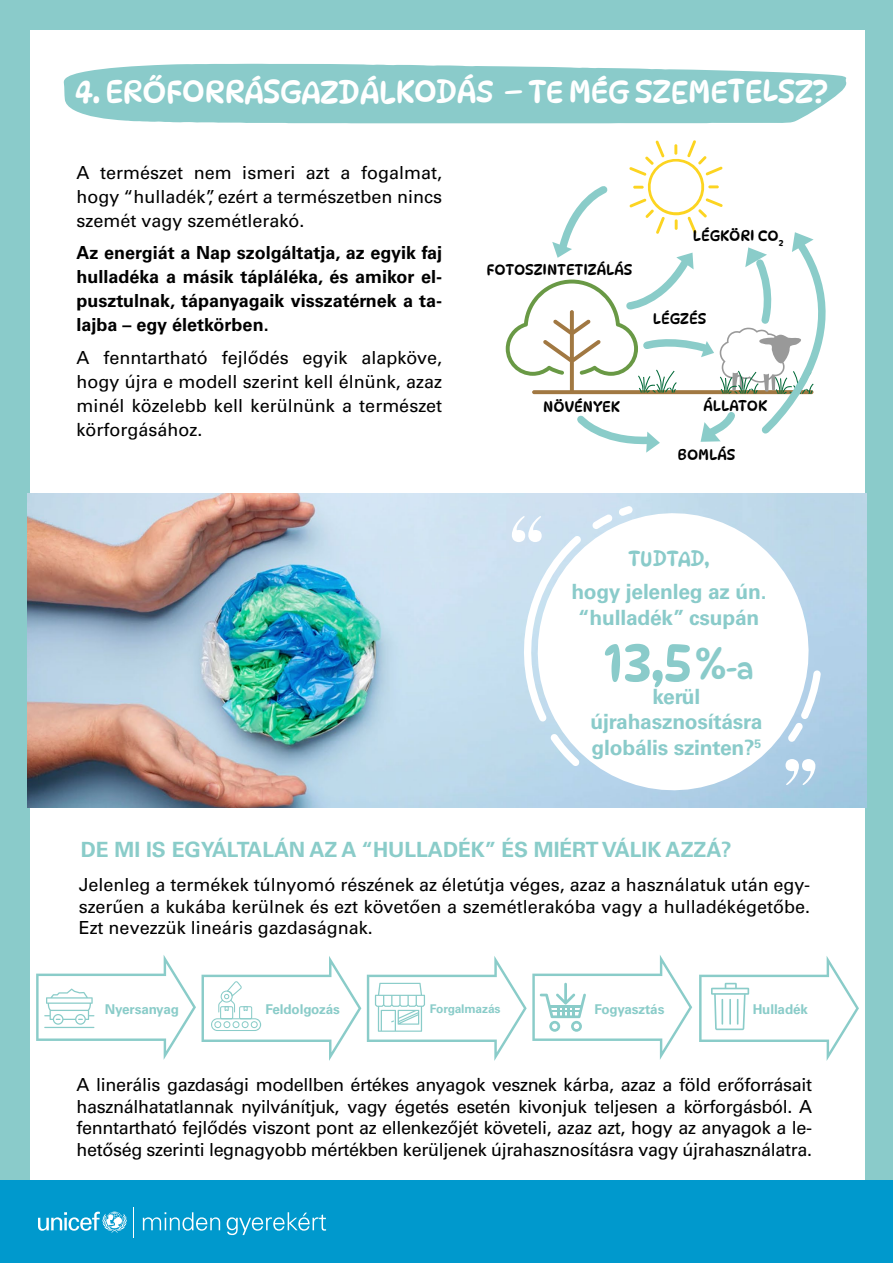
<style>
.page{position:relative;width:893px;height:1263px;background:#fff}
.page>*{position:absolute;margin:0;border:0;box-sizing:border-box;transform-origin:0 0}
.t1{font:54px "Dyna Puff";color:#8acbca}
.t2{font:31.5px "Dyna Puff";letter-spacing:-.02em;color:#fff}
.t3{font:27px "Dyna Puff";color:#8acbca}
.t4{font:700 21px/25.2px "Univers LT Pro 65";letter-spacing:-.01em;color:#8acbca;text-align:center}
.t5{font:700 21px "Univers LT Pro 65";color:#8accc9}
.t6{font:21px "Dyna Puff";letter-spacing:-.02em;color:#8acbca}
.t7{font:18px/24px "Univers LT Pro 55 Roman";color:#000;text-align:justify}
.t8{font:700 18px/24px "Univers LT Pro 65";color:#000;text-align:justify}
.t9{font:15px "Dyna Puff";color:#000}
.t10{font:700 13.5px "Univers LT Pro 65";letter-spacing:-.01em;color:#8accc9}
.t11{font:700 12px "Univers LT Pro 65";letter-spacing:-.01em;color:#8accc9}
.s1{font-size:45px}
</style>
<div class="page">
<div style="left:0;top:0;width:893px;height:1180px;background:#8acbca"></div>
<div style="left:31px;top:31px;width:834px;height:1160px;background:#fff"></div>
<div style="left:0;top:1180px;width:893px;height:83px;background:#0099cd"></div>
<svg style="left:38px;top:1211px;width:89px;height:22px"></svg>
<hr style="left:133px;top:1207px;width:1px;height:31px;background:#fff">
<svg style="left:143px;top:1212px;width:77px;height:18px"></svg>
<svg style="left:227px;top:1212px;width:99px;height:23px"></svg>
<svg style="left:63px;top:64px;width:783px;height:59px;background:#94cfce"></svg>
<svg style="left:506px;top:140px;width:320px;height:313px"></svg>
<svg style="left:36px;top:955px;width:160px;height:105px"></svg>
<hr style="left:44px;top:1027px;width:50px;height:1px;background:#8accc9">
<svg style="left:202px;top:956px;width:159px;height:105px"></svg>
<svg style="left:367px;top:955px;width:325px;height:106px"></svg>
<svg style="left:699px;top:956px;width:160px;height:105px"></svg>
<img style="left:28px;top:493px;width:838px;height:315px">
<svg style="left:519px;top:494px;width:309px;height:314px"></svg>
<svg style="left:550px;top:733px;width:30px;height:33px"></svg>
<svg style="left:592px;top:506px;width:41px;height:23px"></svg>
<svg style="left:509px;top:516px;width:72px;height:205px"></svg>
<svg style="left:724px;top:591px;width:97px;height:194px"></svg>
<h2 class="t2" style="left:75px;top:72px;width:754px">4. ERŐFORRÁSGAZDÁLKODÁS – TE MÉG SZEMETELSZ?</h2>
<p class="t7" style="left:77px;top:160px;width:367px">A természet nem ismeri azt a fogalmat, hogy “hulladék”, ezért a természetben nincs szemét vagy szemétlerakó.</p>
<p class="t8" style="left:77px;top:241px;width:367px">Az energiát a Nap szolgáltatja, az egyik faj hulladéka a másik tápláléka, és amikor el&shy;pusztulnak, tápanyagaik visszatérnek a ta&shy;lajba – egy életkörben.</p>
<p class="t7" style="left:77px;top:345px;width:367px">A fenntartható fejlődés egyik alapköve, hogy újra e modell szerint kell élnünk, azaz minél közelebb kell kerülnünk a természet körforgásához.</p>
<p class="t9" style="left:487px;top:260px;width:147px">FOTOSZINTETIZÁLÁS</p>
<p class="t9" style="left:693px;top:226px;width:92px">LÉGKÖRI CO<sub>2</sub></p>
<p class="t9" style="left:653px;top:309px;width:55px">LÉGZÉS</p>
<p class="t9" style="left:543px;top:398px;width:78px">NÖVÉNYEK</p>
<p class="t9" style="left:703px;top:396px;width:65px">ÁLLATOK</p>
<p class="t9" style="left:677px;top:445px;width:59px">BOMLÁS</p>
<p class="t6" style="left:628px;top:545px;width:83px">TUDTAD,</p>
<p class="t4" style="left:571px;top:579px;width:197px">hogy jelenleg az ún. “hulladék” csupán</p>
<h1 class="t1" style="left:604px;top:628px;width:90px">13,5</h1>
<p class="t4" style="left:590px;top:684px;width:174px">kerül újrahasznosításra globális szinten?<sup>5</sup></p>
<h3 class="t3" style="left:695px;top:652px;width:60px"><span class="s1">%</span>-a</h3>
<p class="t5" style="left:81px;top:837px;width:652px">DE MI IS EGYÁLTALÁN AZ A “HULLADÉK” ÉS MIÉRT VÁLIK AZZÁ?</p>
<p class="t7" style="left:79px;top:874px;width:733px;line-height:21.6px">Jelenleg a termékek túlnyomó részének az életútja véges, azaz a használatuk után egy&shy;szerűen a kukába kerülnek és ezt követően a szemétlerakóba vagy a hulladékégetőbe.<br>Ezt nevezzük lineáris gazdaságnak.</p>
<p class="t10" style="left:105px;top:1002px;width:76px">Nyersanyag</p>
<p class="t10" style="left:265px;top:1002px;width:76px">Feldolgozás</p>
<p class="t11" style="left:430px;top:1002px;width:72px">Forgalmazás</p>
<p class="t10" style="left:594px;top:1002px;width:71px">Fogyasztás</p>
<p class="t10" style="left:753px;top:1002px;width:57px">Hulladék</p>
<p class="t7" style="left:77px;top:1074px;width:737px;line-height:21.6px">A linerális gazdasági modellben értékes anyagok vesznek kárba, azaz a föld erőforrásait használhatatlannak nyilvánítjuk, vagy égetés esetén kivonjuk teljesen a körforgásból. A fenntartható fejlődés viszont pont az ellenkezőjét követeli, azaz azt, hogy az anyagok a le&shy;hetőség szerinti legnagyobb mértékben kerüljenek újrahasznosításra vagy újrahasználatra.</p>
</div>
